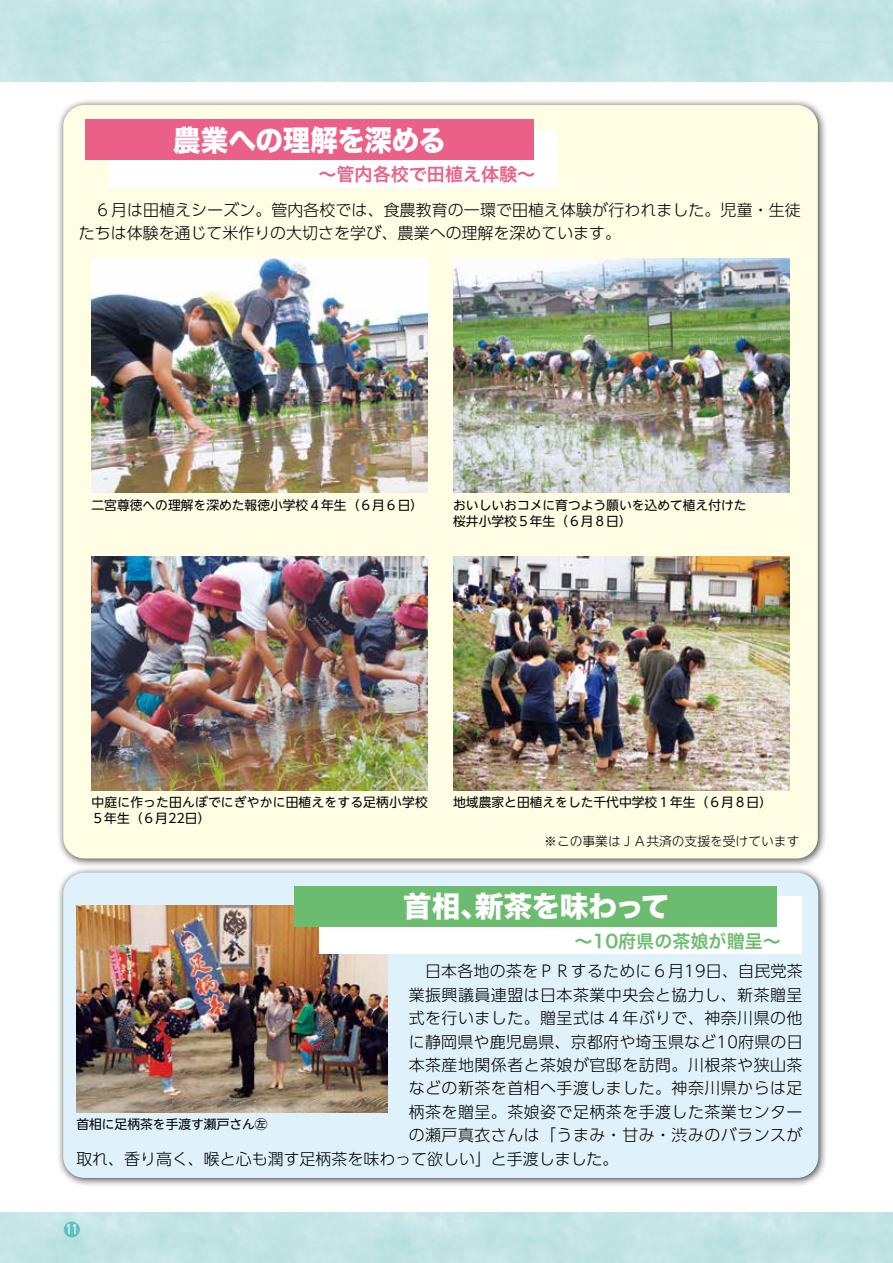
<style>
.page{position:relative;width:893px;height:1263px;background:#fff}
.page>*{position:absolute;margin:0;border:0;box-sizing:border-box;transform-origin:0 0}
.t1{font:28.65px "Hira Kaku Std W8";letter-spacing:-.01em;color:#fff}
.t2{font:28.65px "Hira Kaku Std W8";letter-spacing:-.01em;color:#fff;scale:.96 1}
.t3{font:18px "Hira Kaku Pro N W6";color:#6bbc6e}
.t4{font:18px "Hira Kaku Pro N W6";color:#ea6088}
.t5{font:300 15.9px/23.4px "UD Shin Go Pro";letter-spacing:.015em;color:#000}
.t6{font:12.75px/15.9px "UD Shin Go NT Pro";color:#000}
.t7{font:300 12.75px "UD Shin Go NT Pro";color:#000}
.t8{font:500 12.45px "UD Shin Go Pro";color:#fff;scale:.75 1}
</style>
<div class="page">
<div style="left:0;top:0;width:893px;height:81px;background:#c3e4e4"></div>
<div style="left:0;top:1213px;width:893px;height:50px;background:#c3e4e4"></div>
<div style="left:56px;top:866px;width:772px;height:322px;background:#000;opacity:.75"></div>
<div style="left:63px;top:873px;width:755px;height:305px;background:#dff2fc;border-radius:21px"></div>
<div style="left:56px;top:98px;width:772px;height:770px;background:#000;opacity:.75"></div>
<div style="left:63px;top:105px;width:755px;height:753px;background:#fffde4;border-radius:21px"></div>
<div style="left:64px;top:1221px;width:16px;height:16px;background:#61c1be;border-radius:50%"></div>
<img style="left:76px;top:905px;width:312px;height:207px">
<img style="left:92px;top:259px;width:336px;height:233px">
<img style="left:92px;top:557px;width:336px;height:233px">
<img style="left:453px;top:259px;width:336px;height:233px">
<img style="left:453px;top:557px;width:336px;height:233px">
<div style="left:320px;top:896px;width:482px;height:58px;background:#fff"></div>
<div style="left:294px;top:886px;width:483px;height:41px;background:#6bbc6e"></div>
<div style="left:108px;top:130px;width:449px;height:57px;background:#fff"></div>
<div style="left:85px;top:119px;width:448px;height:41px;background:#ea6088"></div>
<h1 class="t2" style="left:173px;top:124px;width:286px">農業への理解を深める</h1>
<p class="t4" style="left:318px;top:158px;width:218px">〜管内各校で田植え体験〜</p>
<p class="t5" style="left:79px;top:197px;width:723px">　６月は田植えシーズン。管内各校では、食農教育の一環で田植え体験が行われました。児童・生徒たちは体験を通じて米作りの大切さを学び、農業への理解を深めています。</p>
<p class="t6" style="left:92px;top:497px;width:333px">二宮尊徳への理解を深めた報徳小学校４年生（６月６日(</p>
<p class="t6" style="left:453px;top:497px;width:295px">おいしいおコメに育つよう願いを込めて植え付けた桜井小学校５年生（６月８日(</p>
<p class="t6" style="left:92px;top:794px;width:338px">中庭に作った田んぼでにぎやかに田植えをする足柄小学校<br>５年生（６月22日(</p>
<p class="t6" style="left:453px;top:794px;width:320px">地域農家と田植えをした千代中学校１年生（６月８日(</p>
<p class="t7" style="left:544px;top:831px;width:257px">※この事業はＪＡ共済の支援を受けています</p>
<h1 class="t1" style="left:403px;top:891px;width:88px">首相、</h1>
<h1 class="t1" style="left:475px;top:891px;width:196px">新茶を味わって</h1>
<p class="t3" style="left:574px;top:924px;width:208px">〜10府県の茶娘が贈呈〜</p>
<p class="t5" style="left:409px;top:959px;width:395px">　日本各地の茶をＰＲするために６月19日、自民党茶</p>
<p class="t5" style="left:409px;top:982px;width:395px">業振興議員連盟は日本茶業中央会と協力し、新茶贈呈</p>
<p class="t5" style="left:409px;top:1006px;width:395px">式を行いました。贈呈式は４年ぶりで、神奈川県の他</p>
<p class="t5" style="left:409px;top:1029px;width:395px">に静岡県や鹿児島県、京都府や埼玉県など10府県の日</p>
<p class="t5" style="left:409px;top:1053px;width:395px">本茶産地関係者と茶娘が官邸を訪問。川根茶や狭山茶</p>
<p class="t5" style="left:409px;top:1076px;width:395px">などの新茶を首相へ手渡しました。神奈川県からは足</p>
<p class="t5" style="left:409px;top:1099px;width:395px">柄茶を贈呈。茶娘姿で足柄茶を手渡した茶業センター</p>
<p class="t5" style="left:409px;top:1123px;width:395px">の瀬戸真衣さんは「うまみ・甘み・渋みのバランスが</p>
<p class="t5" style="left:76px;top:1146px;width:544px">取れ、香り高く、喉と心も潤す足柄茶を味わって欲しい」と手渡しました。</p>
<p class="t6" style="left:76px;top:1116px;width:193px">首相に足柄茶を手渡す瀬戸さん㊧</p>
<p class="t8" style="left:66px;top:1219px;width:18px">11</p>
</div>
